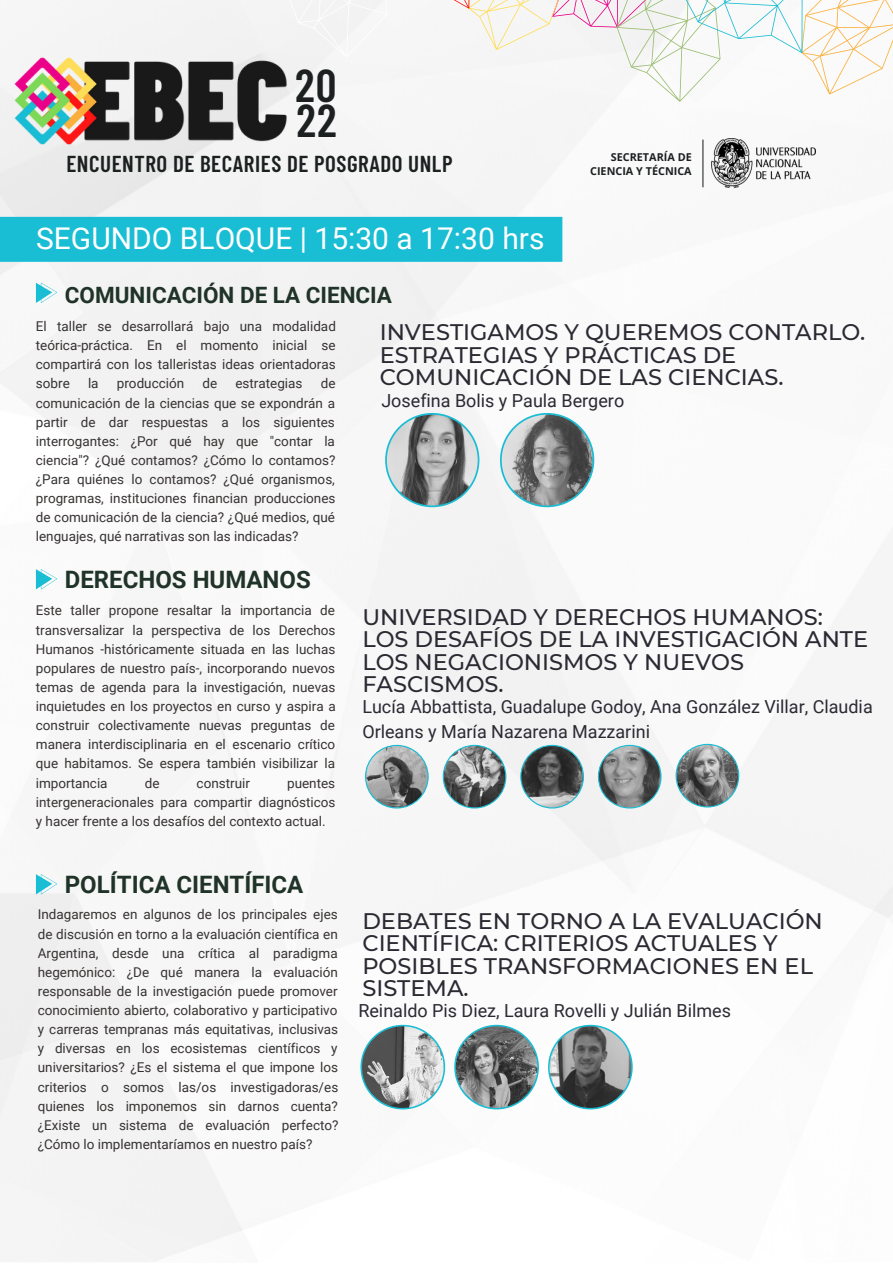
<style>
.page{position:relative;width:893px;height:1264px;background:#fff}
.page>*{position:absolute;margin:0;border:0;box-sizing:border-box;transform-origin:0 0}
.t1{font:600 45.9px/34.5px "Barlow Condensed";color:#1c2021}
.t2{font:30px "Roboto";color:#fff}
.t3{font:700 24px "Roboto";color:#203329}
.t4{font:600 22.95px "Barlow Condensed";letter-spacing:.025em;color:#1c2021}
.t5{font:500 22.5px/22.5px "Montserrat";color:#2b2932}
.t6{font:700 22.5px "Roboto";color:#203329}
.t7{font:18px/24.8px "Roboto";color:#2b2932}
.t8{font:13.5px/19px "Roboto";color:#373232;text-align:justify}
.t9{font:700 10.8px/14.1px "Open Sans";color:#1c2021;text-align:right}
</style>
<div class="page">
<img style="left:0;top:0;width:892px;height:1261px">
<svg style="left:36px;top:283px;width:21px;height:20px"></svg>
<svg style="left:36px;top:569px;width:21px;height:20px"></svg>
<svg style="left:36px;top:874px;width:21px;height:20px"></svg>
<img style="left:711px;top:138px;width:104px;height:49px">
<hr style="left:702px;top:140px;width:1px;height:47px;background:#1c2021">
<svg style="left:283px;top:0;width:609px;height:102px"></svg>
<img style="left:7px;top:38px;width:285px;height:108px">
<svg style="left:385px;top:413px;width:94px;height:94px"></svg>
<svg style="left:500px;top:413px;width:94px;height:94px"></svg>
<svg style="left:442px;top:744px;width:64px;height:64px"></svg>
<svg style="left:520px;top:744px;width:64px;height:64px"></svg>
<svg style="left:598px;top:744px;width:63px;height:64px"></svg>
<svg style="left:675px;top:743px;width:64px;height:64px"></svg>
<svg style="left:365px;top:744px;width:63px;height:64px"></svg>
<svg style="left:360px;top:1024px;width:85px;height:85px"></svg>
<svg style="left:454px;top:1024px;width:85px;height:85px"></svg>
<svg style="left:548px;top:1024px;width:84px;height:85px"></svg>
<div style="left:0;top:217px;width:562px;height:45px;background:#19bdd4"></div>
<h1 class="t1" style="left:295px;top:67px;width:43px">20<br>22</h1>
<h3 class="t4" style="left:66px;top:149px;width:387px">ENCUENTRO DE BECARIES DE POSGRADO UNLP</h3>
<h2 class="t2" style="left:36px;top:221px;width:509px">SEGUNDO BLOQUE | 15:30 a 17:30 hrs</h2>
<h3 class="t6" style="left:65px;top:282px;width:328px">COMUNICACIÓN DE LA CIENCIA</h3>
<p class="t9" style="left:590px;top:149px;width:103px">SECRETARÍA DE<br>CIENCIA Y TÉCNICA</p>
<p class="t8" style="left:36px;top:317px;width:301px">El taller se desarrollará bajo una modalidad teórica-práctica. En el momento inicial se compartirá con los talleristas ideas orientadoras sobre</p>
<p class="t8" style="left:36px;top:374px;width:301px;text-indent:285px">de comunicación de la ciencias que se expondrán a partir de dar respuestas a los siguientes interrogantes: ¿Por qué hay que "contar la ciencia"? ¿Qué contamos? ¿Cómo lo contamos? ¿Para quiénes lo contamos? ¿Qué organismos, programas, instituciones financian producciones de comunicación de la ciencia? ¿Qué medios, qué lenguajes, qué narrativas son las indicadas?</p>
<p class="t8" style="left:88px;top:374px;width:12px">la</p>
<p class="t8" style="left:117px;top:374px;width:69px">producción</p>
<p class="t8" style="left:202px;top:374px;width:16px">de</p>
<p class="t8" style="left:235px;top:374px;width:68px">estrategias</p>
<h3 class="t3" style="left:65px;top:565px;width:247px">DERECHOS HUMANOS</h3>
<p class="t8" style="left:36px;top:601px;width:301px">Este taller propone resaltar la importancia de transversalizar la perspectiva de los Derechos Humanos -históricamente situada en las luchas populares de nuestro país-, incorporando nuevos temas de agenda para la investigación, nuevas inquietudes en los proyectos en curso y aspira a construir colectivamente nuevas preguntas de manera interdisciplinaria en el escenario crítico que habitamos. Se espera también visibilizar la importancia</p>
<p class="t8" style="left:145px;top:773px;width:16px">de</p>
<p class="t8" style="left:197px;top:773px;width:55px">construir</p>
<p class="t8" style="left:36px;top:773px;width:301px;text-indent:251px">puentes intergeneracionales para compartir diagnósticos y hacer frente a los desafíos del contexto actual.</p>
<h3 class="t3" style="left:65px;top:870px;width:240px">POLÍTICA CIENTÍFICA</h3>
<p class="t8" style="left:38px;top:905px;width:302px">Indagaremos en algunos de los principales ejes de discusión en torno a la evaluación científica en Argentina, desde una crítica al paradigma hegemónico: ¿De qué manera la evaluación responsable de la investigación puede promover conocimiento abierto, colaborativo y participativo y carreras tempranas más equitativas, inclusivas y diversas en los ecosistemas científicos y universitarios? ¿Es el sistema el que impone los criterios o somos las/os investigadoras/es quienes los imponemos sin darnos cuenta? ¿Existe un sistema de evaluación perfecto? ¿Cómo lo implementaríamos en nuestro país?</p>
<h3 class="t5" style="left:379px;top:321px;width:487px">INVESTIGAMOS Y QUEREMOS CONTARLO.<br>ESTRATEGIAS Y PRÁCTICAS DE<br>COMUNICACIÓN DE LAS CIENCIAS.</h3>
<h3 class="t7" style="left:381px;top:388px;width:244px">Josefina Bolis y Paula Bergero</h3>
<h3 class="t5" style="left:362px;top:605px;width:507px">UNIVERSIDAD Y DERECHOS HUMANOS:<br>LOS DESAFÍOS DE LA INVESTIGACIÓN ANTE<br>LOS NEGACIONISMOS Y NUEVOS<br>FASCISMOS.</h3>
<h3 class="t7" style="left:362px;top:695px;width:512px">Lucía Abbattista, Guadalupe Godoy, Ana González Villar, Claudia<br>Orleans y María Nazarena Mazzarini</h3>
<h3 class="t5" style="left:362px;top:909px;width:462px">DEBATES EN TORNO A LA EVALUACIÓN<br>CIENTÍFICA: CRITERIOS ACTUALES Y<br>POSIBLES TRANSFORMACIONES EN EL<br>SISTEMA.</h3>
<h3 class="t7" style="left:358px;top:998px;width:374px">Reinaldo Pis Diez, Laura Rovelli y Julián Bilmes</h3>
</div>
